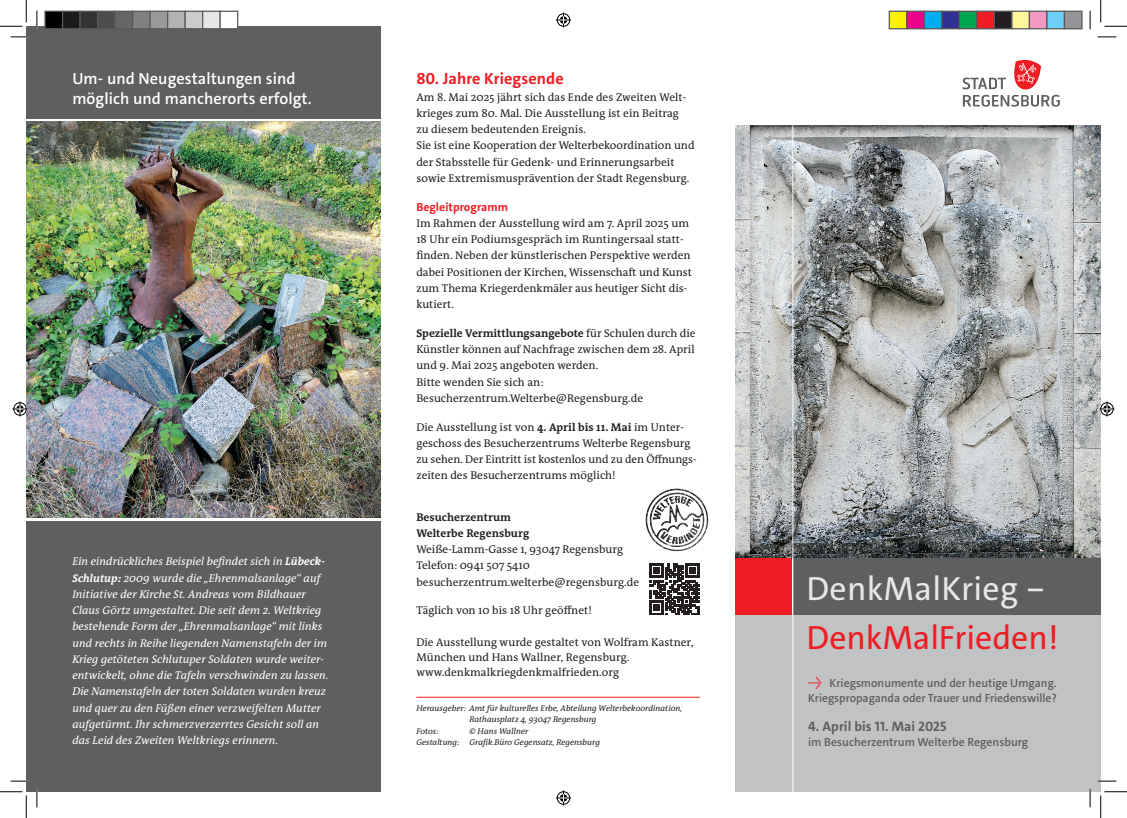
<style>
.page{position:relative;width:1127px;height:818px;background:#fff}
.page>*{position:absolute;margin:0;border:0;box-sizing:border-box;transform-origin:0 0}
.t1{font:33.75px "The Sans";color:#ee1d23}
.t2{font:33.75px "The Sans";letter-spacing:.01em;color:#e6e7e9}
.t3{font:600 16.25px/20px "The Sans";letter-spacing:.005em;color:#fff}
.t4{font:700 16.25px "The Sans";letter-spacing:.005em;color:#ee1d23}
.t5{font:700 13.75px "The Sans";letter-spacing:.005em;color:#5f5f62}
.t6{font:600 11.88px/15px "The Sans";color:#5f5f62}
.t7{font:700 11.88px "The Sans";letter-spacing:.005em;color:#ee1d23}
.t8{font:11.25px/16.2px "The Antiqua B W5 Plain";letter-spacing:.005em;color:#231f20}
.t9{font:italic 11.25px/16.2px "The Antiqua B W5 Plain";letter-spacing:.005em;color:#fff}
.t10{font:700 11.25px/16.2px "The Antiqua B W7";letter-spacing:.005em;color:#231f20}
.t11{font:italic 8.38px/11.2px "The Antiqua B W5 Plain";color:#231f20}
.s1{font-family:"The Antiqua B W7";font-weight:700}
.s2{font-family:"The Antiqua B W5 Plain";font-weight:400}
.s3{font-size:13.75px;color:#ee1d23}
</style>
<div class="page">
<img style="left:735px;top:125px;width:365px;height:433px">
<div style="left:735px;top:613px;width:365px;height:179px;background:#c1c2c4"></div>
<div style="left:793px;top:558px;width:307px;height:56px;background:#5f5f62"></div>
<div style="left:735px;top:558px;width:57px;height:56px;background:#ee1d23"></div>
<hr style="left:792px;top:125px;width:1px;height:667px;background:#fff">
<img style="left:645px;top:488px;width:30px;height:46px">
<div style="left:26px;top:521px;width:355px;height:271px;background:#5f5f62"></div>
<div style="left:26px;top:26px;width:355px;height:92px;background:#5f5f62"></div>
<img style="left:26px;top:122px;width:355px;height:396px">
<hr style="left:416px;top:697px;width:283px;height:1px;background:#ee1d23">
<svg style="left:649px;top:564px;width:50px;height:50px"></svg>
<svg style="left:962px;top:59px;width:97px;height:48px"></svg>
<svg style="left:11px;top:36px;width:18px;height:2px"></svg>
<svg style="left:1097px;top:36px;width:18px;height:2px"></svg>
<svg style="left:11px;top:780px;width:18px;height:2px"></svg>
<svg style="left:1097px;top:780px;width:18px;height:2px"></svg>
<svg style="left:36px;top:11px;width:2px;height:18px"></svg>
<svg style="left:36px;top:788px;width:2px;height:19px"></svg>
<svg style="left:1089px;top:11px;width:1px;height:18px"></svg>
<svg style="left:1089px;top:788px;width:1px;height:19px"></svg>
<svg style="left:0;top:0;width:27px;height:27px"></svg>
<svg style="left:0;top:791px;width:27px;height:27px"></svg>
<svg style="left:1100px;top:0;width:26px;height:27px"></svg>
<svg style="left:1100px;top:791px;width:26px;height:27px"></svg>
<svg style="left:556px;top:13px;width:15px;height:15px"></svg>
<svg style="left:556px;top:790px;width:15px;height:15px"></svg>
<svg style="left:13px;top:401px;width:15px;height:15px"></svg>
<svg style="left:1099px;top:401px;width:15px;height:15px"></svg>
<div style="left:45px;top:11px;width:18px;height:18px;background:#000"></div>
<div style="left:44px;top:11px;width:19px;height:18px;border:1px solid #595959"></div>
<div style="left:63px;top:11px;width:17px;height:18px;background:#1a1a1a"></div>
<div style="left:62px;top:11px;width:19px;height:18px;border:1px solid #595959"></div>
<div style="left:80px;top:11px;width:18px;height:18px;background:#333"></div>
<div style="left:79px;top:11px;width:19px;height:18px;border:1px solid #595959"></div>
<div style="left:98px;top:11px;width:17px;height:18px;background:#4d4d4d"></div>
<div style="left:97px;top:11px;width:19px;height:18px;border:1px solid #595959"></div>
<div style="left:115px;top:11px;width:18px;height:18px;background:#666"></div>
<div style="left:114px;top:11px;width:19px;height:18px;border:1px solid #595959"></div>
<div style="left:133px;top:11px;width:17px;height:18px;background:#808080"></div>
<div style="left:132px;top:11px;width:19px;height:18px;border:1px solid #595959"></div>
<div style="left:150px;top:11px;width:18px;height:18px;background:#999"></div>
<div style="left:149px;top:11px;width:19px;height:18px;border:1px solid #595959"></div>
<div style="left:168px;top:11px;width:17px;height:18px;background:#b3b3b3"></div>
<div style="left:167px;top:11px;width:19px;height:18px;border:1px solid #595959"></div>
<div style="left:185px;top:11px;width:18px;height:18px;background:#ccc"></div>
<div style="left:184px;top:11px;width:19px;height:18px;border:1px solid #595959"></div>
<div style="left:203px;top:11px;width:17px;height:18px;background:#e6e6e6"></div>
<div style="left:202px;top:11px;width:19px;height:18px;border:1px solid #595959"></div>
<div style="left:220px;top:11px;width:18px;height:18px;background:#fff"></div>
<div style="left:219px;top:11px;width:19px;height:18px;border:1px solid #595959"></div>
<div style="left:889px;top:11px;width:17px;height:18px;background:#fff101"></div>
<div style="left:888px;top:11px;width:19px;height:18px;border:1px solid #595959"></div>
<div style="left:906px;top:11px;width:18px;height:18px;background:#ed028c"></div>
<div style="left:905px;top:11px;width:19px;height:18px;border:1px solid #595959"></div>
<div style="left:924px;top:11px;width:17px;height:18px;background:#00aeef"></div>
<div style="left:923px;top:11px;width:19px;height:18px;border:1px solid #595959"></div>
<div style="left:941px;top:11px;width:18px;height:18px;background:#2e3092"></div>
<div style="left:940px;top:11px;width:19px;height:18px;border:1px solid #595959"></div>
<div style="left:959px;top:11px;width:17px;height:18px;background:#00a54f"></div>
<div style="left:958px;top:11px;width:19px;height:18px;border:1px solid #595959"></div>
<div style="left:976px;top:11px;width:18px;height:18px;background:#ee1d23"></div>
<div style="left:975px;top:11px;width:19px;height:18px;border:1px solid #595959"></div>
<div style="left:994px;top:11px;width:17px;height:18px;background:#231f20"></div>
<div style="left:993px;top:11px;width:19px;height:18px;border:1px solid #595959"></div>
<div style="left:1011px;top:11px;width:18px;height:18px;background:#fff79a"></div>
<div style="left:1010px;top:11px;width:19px;height:18px;border:1px solid #595959"></div>
<div style="left:1029px;top:11px;width:17px;height:18px;background:#f499c2"></div>
<div style="left:1028px;top:11px;width:19px;height:18px;border:1px solid #595959"></div>
<div style="left:1046px;top:11px;width:18px;height:18px;background:#6bcff6"></div>
<div style="left:1045px;top:11px;width:19px;height:18px;border:1px solid #595959"></div>
<div style="left:1064px;top:11px;width:17px;height:18px;background:#939598"></div>
<div style="left:1063px;top:11px;width:19px;height:18px;border:1px solid #595959"></div>
<h2 class="t3" style="left:72px;top:69px;width:241px">Um- und Neugestaltungen sind möglich und mancherorts erfolgt.</h2>
<p class="t9" style="left:72px;top:553px;width:257px">Ein eindrückliches Beispiel befindet sich in <span class="s1">Lübeck-Schlutup:</span> 2009 wurde die „Ehrenmalsanlage“ auf Initiative der Kirche St. Andreas vom Bildhauer Claus Görtz umgestaltet. Die seit dem 2. Weltkrieg bestehende Form der „Ehrenmalsanlage“ mit links und rechts in Reihe liegenden Namenstafeln der im Krieg getöteten Schlutuper Soldaten wurde weiter&shy;entwickelt, ohne die Tafeln verschwinden zu lassen.<br>Die Namenstafeln der toten Soldaten wurden kreuz und quer zu den Füßen einer verzweifelten Mutter aufgetürmt. Ihr schmerzverzerrtes Gesicht soll an das Leid des Zweiten Weltkriegs erinnern.</p>
<h2 class="t4" style="left:416px;top:68px;width:149px">80. Jahre Kriegsende</h2>
<p class="t8" style="left:416px;top:89px;width:280px">Am 8. Mai 2025 jährt sich das Ende des Zweiten Welt&shy;krieges zum 80. Mal. Die Ausstellung ist ein Beitrag<br>zu diesem bedeutenden Ereignis.<br>Sie ist eine Kooperation der Welterbekoordination und der Stabsstelle für Gedenk- und Erinnerungsarbeit sowie Extremismusprävention der Stadt Regensburg.</p>
<p class="t7" style="left:416px;top:199px;width:93px">Begleitprogramm</p>
<p class="t8" style="left:416px;top:215px;width:277px">Im Rahmen der Ausstellung wird am 7. April 2025 um 18 Uhr ein Podiumsgespräch im Runtingersaal statt&shy;finden. Neben der künstlerischen Perspektive werden dabei Positionen der Kirchen, Wissenschaft und Kunst zum Thema Kriegerdenkmäler aus heutiger Sicht dis&shy;kutiert.</p>
<p class="t10" style="left:416px;top:325px;width:280px">Spezielle Vermittlungsangebote <span class="s2">für Schulen durch die</span></p>
<p class="t8" style="left:416px;top:341px;width:280px">Künstler können auf Nachfrage zwischen dem 28. April und 9. Mai 2025 angeboten werden.<br>Bitte wenden Sie sich an:<br>Besucherzentrum.Welterbe@Regensburg.de</p>
<p class="t8" style="left:416px;top:419px;width:281px">Die Ausstellung ist von <span class="s1">4. April bis 11. Mai</span> im Unter&shy;geschoss des Besucherzentrums Welterbe Regensburg zu sehen. Der Eintritt ist kostenlos und zu den Öffnungs&shy;zeiten des Besucherzentrums möglich!</p>
<p class="t10" style="left:416px;top:509px;width:114px">Besucherzentrum<br>Welterbe Regensburg</p>
<p class="t8" style="left:416px;top:541px;width:224px">Weiße-Lamm-Gasse 1, 93047 Regensburg<br>Telefon: 0941 507 5410 besucherzentrum.welterbe@regensburg.de</p>
<p class="t8" style="left:416px;top:602px;width:177px">Täglich von 10 bis 18 Uhr geöffnet!</p>
<p class="t8" style="left:416px;top:634px;width:279px;line-height:15px">Die Ausstellung wurde gestaltet von Wolfram Kastner,<br>München und Hans Wallner, Regensburg. www.denkmalkriegdenkmalfrieden.org</p>
<p class="t11" style="left:416px;top:703px;width:267px">Herausgeber: Amt für kulturelles Erbe, Abteilung Welterbekoordination,</p>
<p class="t11" style="left:469px;top:714px;width:128px">Rathausplatz 4, 93047 Regensburg</p>
<p class="t11" style="left:416px;top:725px;width:24px">Fotos:</p>
<p class="t11" style="left:416px;top:725px;width:185px;text-indent:53px">© Hans Wallner<br>Gestaltung: Grafik.Büro Gegensatz, Regensburg</p>
<h1 class="t2" style="left:806px;top:566px;width:238px">DenkMalKrieg –</h1>
<h1 class="t1" style="left:806px;top:616px;width:254px">DenkMalFrieden!</h1>
<p class="t6" style="left:808px;top:675px;width:250px"><span class="s3">→</span> Kriegsmonumente und der heutige Umgang.<br>Kriegspropaganda oder Trauer und Friedenswille?</p>
<p class="t5" style="left:808px;top:717px;width:140px">4. April bis 11. Mai 2025</p>
<p class="t6" style="left:808px;top:734px;width:221px">im Besucherzentrum Welterbe Regensburg</p>
</div>
